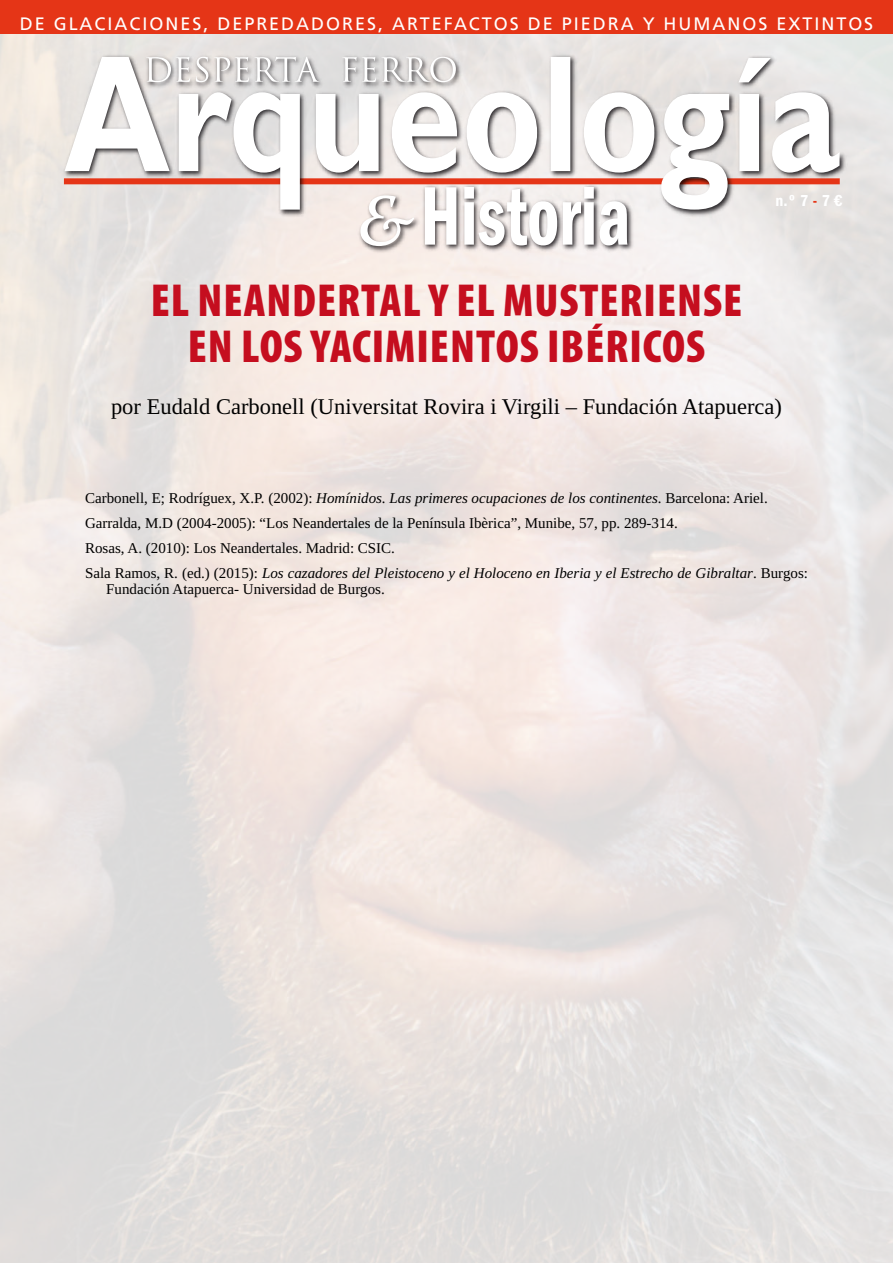
<style>
.page{position:relative;width:893px;height:1263px;background:#fff}
.page>*{position:absolute;margin:0;border:0;box-sizing:border-box;transform-origin:0 0}
.t1{font:900 condensed 46.5px/46.5px "Myriad Pro";letter-spacing:.02em;color:#c50e1f;text-align:center}
.t2{font:22.5px "Liberation Serif";color:#000}
.t3{font:18px "Frutiger LT Std";letter-spacing:.11em;color:#fff}
.t4{font:600 condensed 16.5px "Franklin Gothic LT";color:#fff}
.t5{font:15px/25px "Liberation Serif";color:#000}
.s1{color:#e53517}
.s2{font-style:italic}
</style>
<div class="page">
<img style="left:59px;top:52px;width:791px;height:169px">
<svg style="left:65px;top:57px;width:774px;height:153px"></svg>
<img style="left:141px;top:52px;width:326px;height:42px">
<svg style="left:146px;top:57px;width:310px;height:25px"></svg>
<div style="left:0;top:0;width:893px;height:34px;background:#e53517"></div>
<img style="left:420px;top:182px;width:218px;height:75px">
<svg style="left:425px;top:187px;width:202px;height:58px"></svg>
<img style="left:355px;top:190px;width:71px;height:67px">
<svg style="left:360px;top:195px;width:54px;height:51px"></svg>
<p class="t3" style="left:20px;top:16px;width:855px">DE GLACIACIONES, DEPREDADORES, ARTEFACTOS DE PIEDRA Y HUMANOS EXTINTOS</p>
<p class="t4" style="left:776px;top:192px;width:69px">n.º 7 <span class="s1">-</span> 7 €</p>
<h1 class="t1" style="left:151px;top:281px;width:593px">EL NEANDERTAL Y EL MUSTERIENSE<br>EN LOS YACIMIENTOS IBÉRICOS</h1>
<h2 class="t2" style="left:111px;top:393px;width:672px">por Eudald Carbonell (Universitat Rovira i Virgili – Fundación Atapuerca)</h2>
<p class="t5" style="left:85px;top:485px;width:724px">Carbonell, E; Rodríguex, X.P. (2002): <span class="s2">Homínidos. Las primeres ocupaciones de los continentes</span>. Barcelona: Ariel.<br>Garralda, M.D (2004-2005): “Los Neandertales de la Península Ibèrica”, Munibe, 57, pp. 289-314.<br>Rosas, A. (2010): Los Neandertales. Madrid: CSIC.<br>Sala Ramos, R. (ed.) (2015): <span class="s2">Los cazadores del Pleistoceno y el Holoceno en Iberia y el Estrecho de Gibraltar</span>. Burgos:</p>
<p class="t5" style="left:106px;top:577px;width:280px">Fundación Atapuerca- Universidad de Burgos.</p>
</div>
